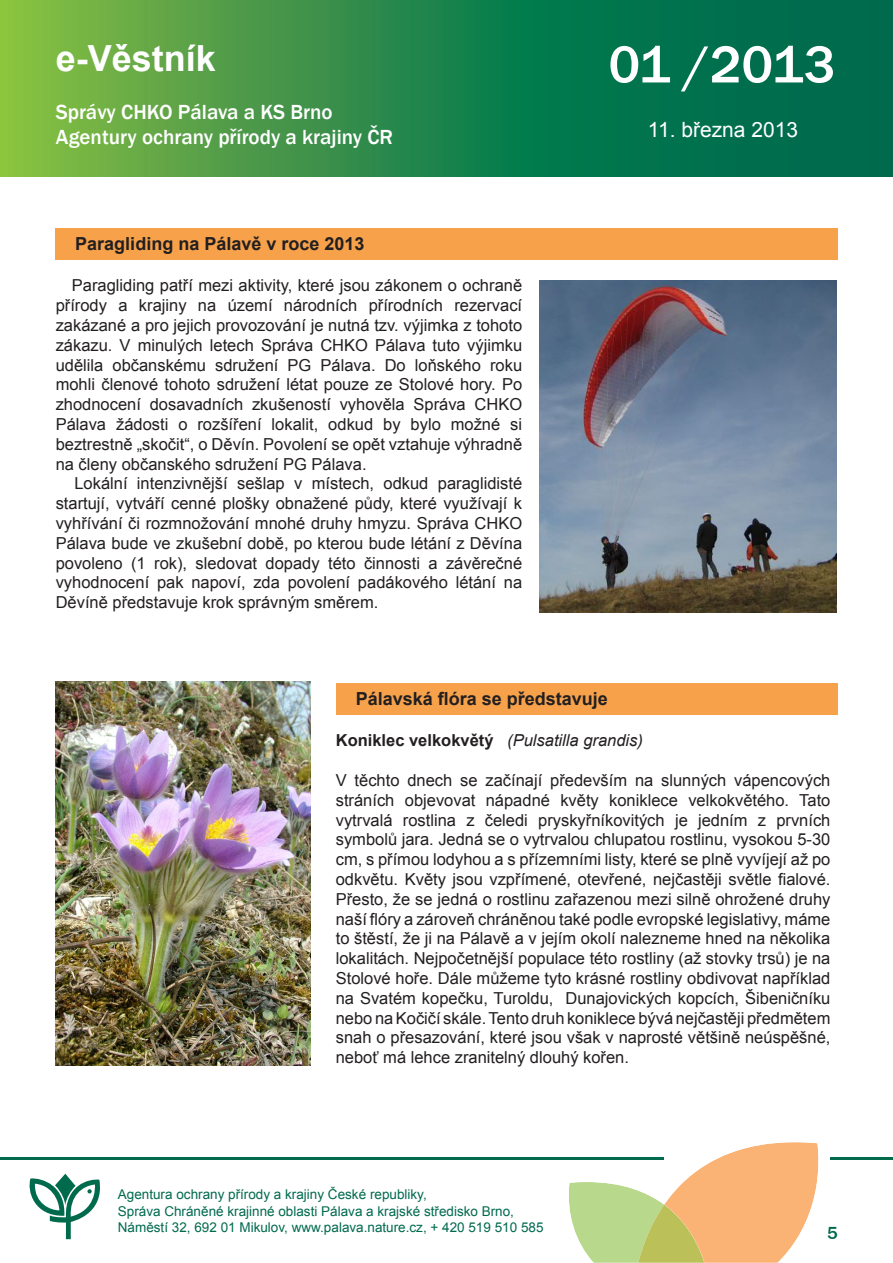
<style>
.page{position:relative;width:893px;height:1263px;background:#fff}
.page>*{position:absolute;margin:0;border:0;box-sizing:border-box;transform-origin:0 0}
.t1{font:500 54px "Franklin Gothic";letter-spacing:-.01em;color:#fff}
.t2{font:700 36px "Arial";color:#fff}
.t3{font:500 21px "Franklin Gothic";color:#fff}
.t4{font:21px "Arial";color:#fff}
.t5{font:700 18px "Arial";color:#231f20}
.t6{font:500 18px "Franklin Gothic";color:#006a4d}
.t7{font:16.5px/19.8px "Arial";color:#231f20;text-align:justify}
.t8{font:italic 16.5px "Arial";color:#231f20}
.t9{font:13.5px "Arial";color:#006a4d}
.s1{font-weight:700;font-style:normal}
</style>
<div class="page">
<div style="left:55px;top:228px;width:783px;height:32px;background:#f7a24b"></div>
<svg style="left:0;top:0;width:893px;height:176px;background:#2a894a"></svg>
<svg style="left:566px;top:1142px;width:253px;height:121px"></svg>
<svg style="left:29px;top:1174px;width:71px;height:65px"></svg>
<hr style="left:0;top:1158px;width:663px;height:2px;background:#006a4d">
<hr style="left:830px;top:1158px;width:63px;height:2px;background:#006a4d">
<img style="left:539px;top:281px;width:298px;height:331px">
<div style="left:337px;top:683px;width:501px;height:32px;background:#f7a24b"></div>
<img style="left:55px;top:681px;width:255px;height:384px">
<p class="t2" style="left:56px;top:34px;width:162px">e-Věstník</p>
<p class="t1" style="left:608px;top:31px;width:228px">01 /2013</p>
<p class="t3" style="left:56px;top:99px;width:279px">Správy CHKO Pálava a KS Brno</p>
<p class="t3" style="left:56px;top:124px;width:339px">Agentury ochrany přírody a krajiny ČR</p>
<p class="t4" style="left:648px;top:116px;width:152px">11. března 2013</p>
<p class="t5" style="left:75px;top:232px;width:291px">Paragliding na Pálavě v roce 2013</p>
<p class="t7" style="left:56px;top:276px;width:468px;text-indent:16px">Paragliding patří mezi aktivity, které jsou zákonem o ochraně přírody a krajiny na území národních přírodních rezervací zakázané a pro jejich provozování je nutná tzv. výjimka z tohoto zákazu. V minulých letech Správa CHKO Pálava tuto výjimku udělila občanskému sdružení PG Pálava. Do loňského roku mohli členové tohoto sdružení létat pouze ze Stolové hory. Po zhodnocení dosavadních zkušeností vyhověla Správa CHKO Pálava žádosti o rozšíření lokalit, odkud by bylo možné si beztrestně „skočit“, o Děvín. Povolení se opět vztahuje výhradně na členy občanského sdružení PG Pálava.</p>
<p class="t7" style="left:56px;top:474px;width:468px;text-indent:19px">Lokální intenzivnější sešlap v místech, odkud paraglidisté startují, vytváří cenné plošky obnažené půdy, které využívají k vyhřívání či rozmnožování mnohé druhy hmyzu. Správa CHKO Pálava bude ve zkušební době, po kterou bude létání z Děvína povoleno (1 rok), sledovat dopady této činnosti a závěrečné vyhodnocení pak napoví, zda povolení padákového létání na Děvíně představuje krok správným směrem.</p>
<p class="t5" style="left:356px;top:687px;width:254px">Pálavská flóra se představuje</p>
<p class="t8" style="left:336px;top:730px;width:309px"><span class="s1">Koniklec velkokvětý</span> (Pulsatilla grandis)</p>
<p class="t7" style="left:336px;top:770px;width:496px">V těchto dnech se začínají především na slunných vápencových stráních objevovat nápadné květy koniklece velkokvětého. Tato vytrvalá rostlina z čeledi pryskyřníkovitých je jedním z prvních symbolů jara. Jedná se o vytrvalou chlupatou rostlinu, vysokou 5-30 cm, s přímou lodyhou a s přízemními listy, které se plně vyvíjejí až po odkvětu. Květy jsou vzpřímené, otevřené, nejčastěji světle fialové.<br>Přesto, že se jedná o rostlinu zařazenou mezi silně ohrožené druhy naší flóry a zároveň chráněnou také podle evropské legislativy, máme to štěstí, že ji na Pálavě a v jejím okolí nalezneme hned na několika lokalitách. Nejpočetnější populace této rostliny (až stovky trsů) je na Stolové hoře. Dále můžeme tyto krásné rostliny obdivovat například na Svatém kopečku, Turoldu, Dunajovických kopcích, Šibeničníku nebo na Kočičí skále. Tento druh koniklece bývá nejčastěji předmětem snah o přesazování, které jsou však v naprosté většině neúspěšné, neboť má lehce zranitelný dlouhý kořen.</p>
<p class="t9" style="left:118px;top:1186px;width:310px">Agentura ochrany přírody a krajiny České republiky,</p>
<p class="t9" style="left:118px;top:1202px;width:398px">Správa Chráněné krajinné oblasti Pálava a krajské středisko Brno,</p>
<p class="t9" style="left:118px;top:1218px;width:427px">Náměstí 32, 692 01 Mikulov, www.palava.nature.cz, + 420 519 510 585</p>
<p class="t6" style="left:827px;top:1222px;width:12px">5</p>
</div>
